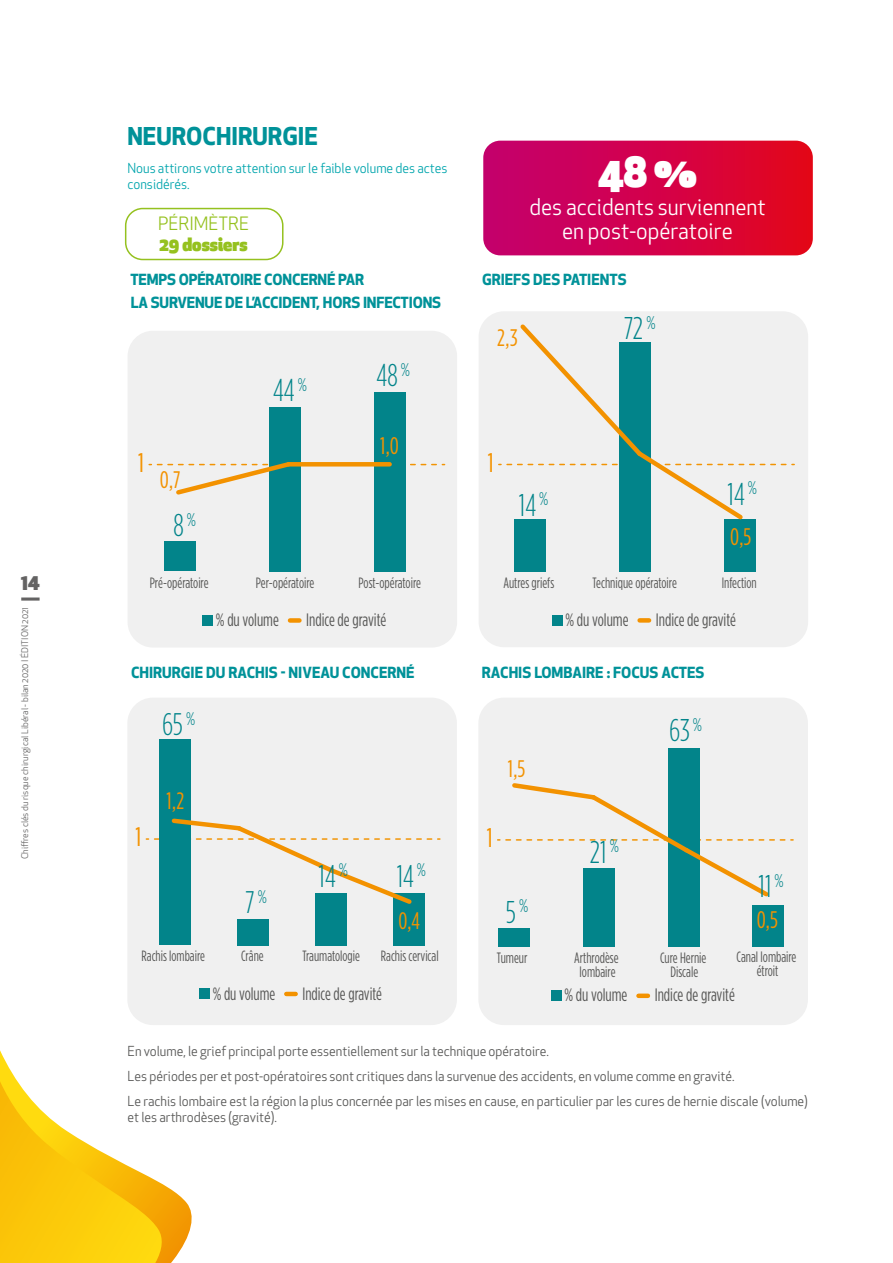
<style>
.page{position:relative;width:893px;height:1263px;background:#fff}
.page>*{position:absolute;margin:0;border:0;box-sizing:border-box;transform-origin:0 0}
.t1{font:900 40.5px "Apex New";color:#fff}
.t2{font:300 31.5px "Gotham Condensed";color:#02848a}
.t3{font:300 31.2px "Gotham Condensed";color:#02848a}
.t4{font:27px "Gotham Condensed";color:#f39200}
.t5{font:26.85px "Gotham Condensed";color:#f39200}
.t6{font:24px "Gotham Condensed";color:#f39200}
.t7{font:700 24px "Apex New";color:#009299}
.t8{font:23.85px "Gotham Condensed";color:#f39200}
.t9{font:22.5px/24px "Apex New";color:#fff;text-align:center}
.t10{font:18px "Gotham Condensed";color:#575756;scale:.93 1}
.t11{font:900 18px "Apex New";color:#95c11f}
.t12{font:18px "Apex New";color:#95c11f}
.t13{font:900 18px "Apex New";color:#646363}
.t14{font:17.85px "Gotham Condensed";color:#575756;scale:.93 1}
.t15{font:15px/14.4px "Gotham Condensed";color:#575756;text-align:center;scale:.93 1}
.t16{font:700 15px/22.5px "Apex New";letter-spacing:-.01em;color:#009299}
.t17{font:14.85px "Gotham Condensed";color:#575756;scale:.93 1}
.t18{font:13.5px/24.8px "Apex New";color:#575756}
.t19{font:13.5px/16.2px "Apex New";color:#00a5ad}
.t20{font:9px "Apex New";color:#646363}
</style>
<div class="page">
<svg style="left:0;top:1050px;width:192px;height:213px"></svg>
<svg style="left:21px;top:597px;width:19px;height:4px"></svg>
<div style="left:128px;top:331px;width:329px;height:316px;background:#f0f0f0;border-radius:26px"></div>
<div style="left:374px;top:392px;width:32px;height:179px;background:#02848a"></div>
<div style="left:269px;top:407px;width:32px;height:164px;background:#02848a"></div>
<div style="left:164px;top:541px;width:32px;height:30px;background:#02848a"></div>
<div style="left:290px;top:618px;width:9px;height:5px;background:#f39200"></div>
<div style="left:202px;top:615px;width:11px;height:11px;background:#02848a"></div>
<svg style="left:157px;top:462px;width:288px;height:33px"></svg>
<hr style="left:288px;top:462px;width:102px;height:4px;background:#f39200">
<div style="left:479px;top:311px;width:329px;height:336px;background:#f0f0f0;border-radius:26px"></div>
<div style="left:724px;top:519px;width:31px;height:52px;background:#02848a"></div>
<div style="left:619px;top:342px;width:31px;height:229px;background:#02848a"></div>
<div style="left:514px;top:519px;width:32px;height:52px;background:#02848a"></div>
<div style="left:640px;top:618px;width:9px;height:5px;background:#f39200"></div>
<div style="left:552px;top:615px;width:11px;height:11px;background:#02848a"></div>
<svg style="left:507px;top:324px;width:287px;height:199px"></svg>
<div style="left:478px;top:698px;width:330px;height:327px;background:#f0f0f0;border-radius:26px"></div>
<div style="left:638px;top:993px;width:10px;height:5px;background:#f39200"></div>
<div style="left:551px;top:990px;width:10px;height:11px;background:#02848a"></div>
<div style="left:753px;top:905px;width:31px;height:42px;background:#02848a"></div>
<div style="left:668px;top:748px;width:31px;height:199px;background:#02848a"></div>
<div style="left:583px;top:868px;width:32px;height:79px;background:#02848a"></div>
<div style="left:499px;top:928px;width:31px;height:19px;background:#02848a"></div>
<svg style="left:506px;top:780px;width:287px;height:120px"></svg>
<div style="left:127px;top:698px;width:330px;height:327px;background:#f0f0f0;border-radius:26px"></div>
<div style="left:394px;top:893px;width:31px;height:52px;background:#02848a"></div>
<div style="left:315px;top:893px;width:32px;height:52px;background:#02848a"></div>
<div style="left:237px;top:919px;width:31px;height:26px;background:#02848a"></div>
<div style="left:159px;top:739px;width:31px;height:206px;background:#02848a"></div>
<hr style="left:286px;top:992px;width:10px;height:4px;background:#f39200">
<div style="left:199px;top:989px;width:11px;height:10px;background:#02848a"></div>
<svg style="left:155px;top:816px;width:285px;height:91px"></svg>
<div style="left:125px;top:208px;width:159px;height:52px;border:2px solid #95c11f;border-radius:17px"></div>
<svg style="left:483px;top:141px;width:330px;height:114px;background:#d30349"></svg>
<h3 class="t13" style="left:21px;top:571px;width:20px">14</h3>
<p class="t20" style="left:19px;top:859px;width:254px;rotate:-90deg">Chiffres clés du risque chirurgical Libéral - bilan 2020 I ÉDITION 2021</p>
<h3 class="t7" style="left:127px;top:119px;width:192px">NEUROCHIRURGIE</h3>
<p class="t19" style="left:127px;top:160px;width:322px">Nous attirons votre attention sur le faible volume des actes considérés.</p>
<h1 class="t1" style="left:598px;top:145px;width:100px">48 %</h1>
<h3 class="t9" style="left:529px;top:195px;width:238px">des accidents surviennent en post-opératoire</h3>
<h3 class="t12" style="left:158px;top:212px;width:92px">PÉRIMÈTRE</h3>
<h3 class="t11" style="left:160px;top:232px;width:90px">29 dossiers</h3>
<p class="t16" style="left:130px;top:268px;width:312px">TEMPS OPÉRATOIRE CONCERNÉ PAR<br>LA SURVENUE DE L’ACCIDENT, HORS INFECTIONS</p>
<h3 class="t4" style="left:138px;top:448px;width:7px">1</h3>
<h3 class="t6" style="left:160px;top:466px;width:22px">0,7</h3>
<h2 class="t2" style="left:173px;top:508px;width:24px">8 <sup>%</sup></h2>
<h2 class="t2" style="left:273px;top:374px;width:35px">44 <sup>%</sup></h2>
<h2 class="t2" style="left:377px;top:359px;width:35px">48 <sup>%</sup></h2>
<h3 class="t6" style="left:380px;top:433px;width:20px">1,0</h3>
<p class="t15" style="left:150px;top:575px;width:65px">Pré-opératoire</p>
<p class="t15" style="left:256px;top:575px;width:64px">Per-opératoire</p>
<p class="t15" style="left:358px;top:575px;width:69px">Post-opératoire</p>
<h3 class="t10" style="left:216px;top:610px;width:69px">% du volume</h3>
<h3 class="t10" style="left:306px;top:610px;width:88px">Indice de gravité</h3>
<p class="t16" style="left:131px;top:660px;width:285px">CHIRURGIE DU RACHIS - NIVEAU CONCERNÉ</p>
<h3 class="t3" style="left:162px;top:708px;width:35px">65 <sup>%</sup></h3>
<h3 class="t5" style="left:135px;top:822px;width:7px">1</h3>
<h3 class="t8" style="left:166px;top:788px;width:19px">1,2</h3>
<h3 class="t3" style="left:245px;top:886px;width:23px">7 <sup>%</sup></h3>
<h3 class="t3" style="left:319px;top:859px;width:31px">14 <sup>%</sup></h3>
<h3 class="t3" style="left:397px;top:859px;width:31px">14 <sup>%</sup></h3>
<h3 class="t8" style="left:398px;top:907px;width:23px">0,4</h3>
<p class="t17" style="left:142px;top:948px;width:70px">Rachis lombaire</p>
<p class="t17" style="left:241px;top:948px;width:26px">Crâne</p>
<p class="t17" style="left:303px;top:948px;width:63px">Traumatologie</p>
<p class="t17" style="left:381px;top:948px;width:64px">Rachis cervical</p>
<h3 class="t14" style="left:213px;top:984px;width:69px">% du volume</h3>
<h3 class="t14" style="left:302px;top:984px;width:87px">Indice de gravité</h3>
<p class="t16" style="left:482px;top:268px;width:146px">GRIEFS DES PATIENTS</p>
<h3 class="t6" style="left:497px;top:325px;width:22px">2,3</h3>
<h3 class="t4" style="left:488px;top:448px;width:7px">1</h3>
<h2 class="t2" style="left:519px;top:488px;width:31px">14 <sup>%</sup></h2>
<h2 class="t2" style="left:624px;top:312px;width:33px">72 <sup>%</sup></h2>
<h2 class="t2" style="left:728px;top:477px;width:31px">14 <sup>%</sup></h2>
<h3 class="t6" style="left:730px;top:523px;width:22px">0,5</h3>
<p class="t15" style="left:503px;top:575px;width:56px">Autres griefs</p>
<p class="t15" style="left:593px;top:575px;width:92px">Technique opératoire</p>
<p class="t15" style="left:722px;top:575px;width:39px">Infection</p>
<h3 class="t10" style="left:566px;top:610px;width:69px">% du volume</h3>
<h3 class="t10" style="left:656px;top:610px;width:88px">Indice de gravité</h3>
<p class="t16" style="left:482px;top:660px;width:224px">RACHIS LOMBAIRE : FOCUS ACTES</p>
<h3 class="t6" style="left:508px;top:755px;width:19px">1,5</h3>
<h3 class="t4" style="left:487px;top:823px;width:7px">1</h3>
<h2 class="t2" style="left:506px;top:895px;width:24px">5 <sup>%</sup></h2>
<h2 class="t2" style="left:590px;top:835px;width:30px">21 <sup>%</sup></h2>
<h2 class="t2" style="left:669px;top:713px;width:34px">63 <sup>%</sup></h2>
<h2 class="t2" style="left:759px;top:870px;width:27px">11 <sup>%</sup></h2>
<h3 class="t6" style="left:757px;top:906px;width:22px">0,5</h3>
<p class="t15" style="left:497px;top:950px;width:34px">Tumeur</p>
<p class="t15" style="left:574px;top:950px;width:49px">Arthrodèse lombaire</p>
<p class="t15" style="left:660px;top:950px;width:51px">Cure Hernie<br>Discale</p>
<p class="t15" style="left:736px;top:949px;width:66px">Canal lombaire étroit</p>
<h3 class="t10" style="left:564px;top:985px;width:69px">% du volume</h3>
<h3 class="t10" style="left:655px;top:985px;width:88px">Indice de gravité</h3>
<p class="t18" style="left:128px;top:1039px;width:682px">En volume, le grief principal porte essentiellement sur la technique opératoire.<br>Les périodes per et post-opératoires sont critiques dans la survenue des accidents, en volume comme en gravité.<br>Le rachis lombaire est la région la plus concernée par les mises en cause, en particulier par les cures de hernie discale (volume)</p>
<p class="t18" style="left:128px;top:1104px;width:151px">et les arthrodèses (gravité).</p>
</div>
